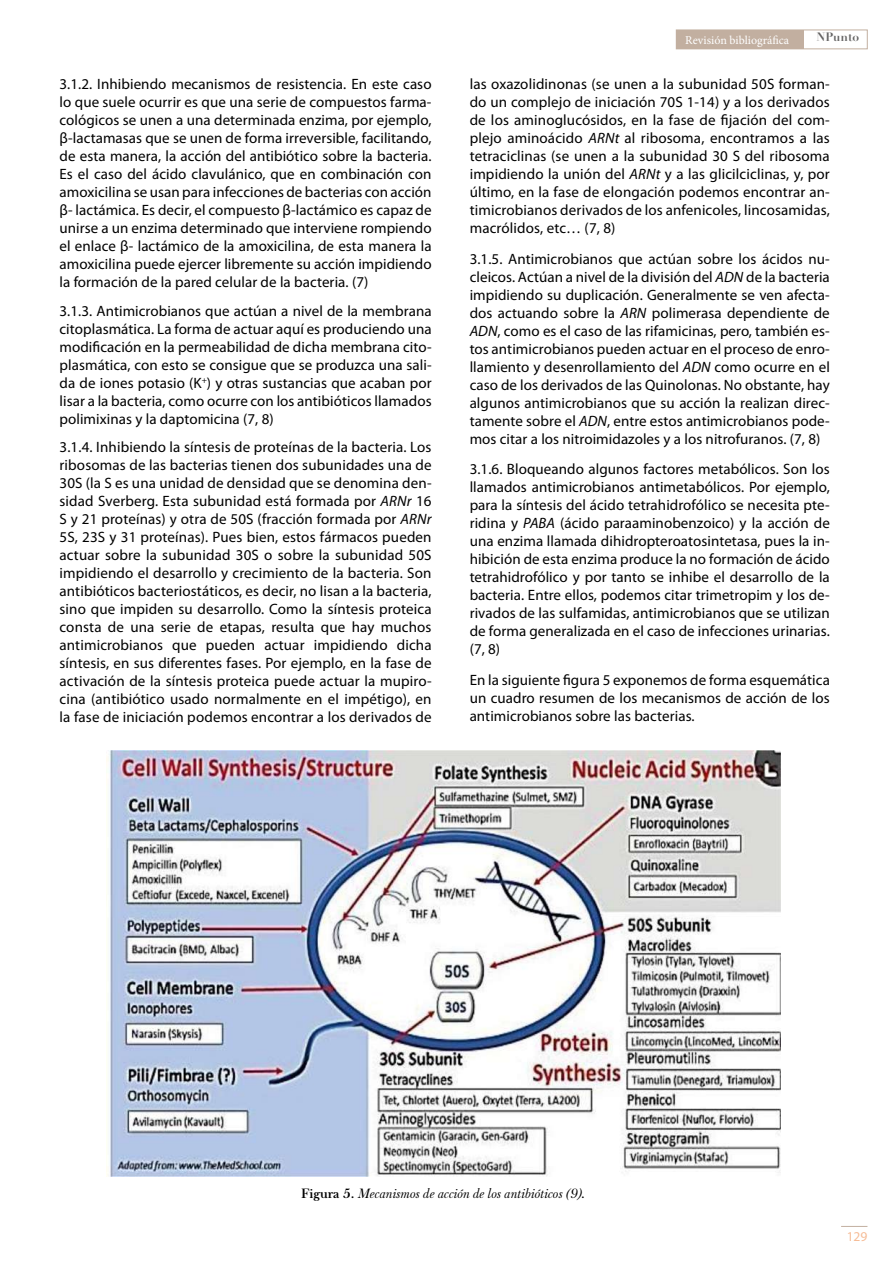
<style>
.page{position:relative;width:893px;height:1263px;background:#fff}
.page>*{position:absolute;margin:0;border:0;box-sizing:border-box;transform-origin:0 0}
.t1{font:15px/18px "Myriad Pro";letter-spacing:.005em;color:#000;text-align:justify}
.t2{font:italic 13.5px "Baskerville F";color:#000}
.t3{font:13.5px "Myriad Pro";color:#f6bc96}
.t4{font:12px "Minion Pro";color:#fff}
.t5{font:700 12px "Didot LT Pro";color:#646363}
.s1{font-style:italic}
.s2{font-weight:700;font-style:normal}
</style>
<div class="page">
<svg style="left:841px;top:1226px;width:26px;height:1px"></svg>
<div style="left:676px;top:30px;width:191px;height:19px;border:1px solid #c2afa0"></div>
<div style="left:676px;top:30px;width:128px;height:19px;background:#c2afa0"></div>
<img style="left:106px;top:750px;width:674px;height:426px">
<p class="t1" style="left:60px;top:75px;width:374px">3.1.2. Inhibiendo mecanismos de resistencia. En este caso lo que suele ocurrir es que una serie de compuestos farma&shy;cológicos se unen a una determinada enzima, por ejemplo, β-lactamasas que se unen de forma irreversible, facilitando, de esta manera, la acción del antibiótico sobre la bacteria.<br>Es el caso del ácido clavulánico, que en combinación con amoxicilina se usan para infecciones de bacterias con acción β- lactámica. Es decir, el compuesto β-lactámico es capaz de unirse a un enzima determinado que interviene rompiendo el enlace β- lactámico de la amoxicilina, de esta manera la amoxicilina puede ejercer libremente su acción impidiendo la formación de la pared celular de la bacteria. (7)</p>
<p class="t1" style="left:60px;top:301px;width:374px">3.1.3. Antimicrobianos que actúan a nivel de la membrana citoplasmática. La forma de actuar aquí es produciendo una modificación en la permeabilidad de dicha membrana cito&shy;plasmática, con esto se consigue que se produzca una sali&shy;da de iones potasio (K<sup>+</sup>) y otras sustancias que acaban por lisar a la bacteria, como ocurre con los antibióticos llamados polimixinas y la daptomicina (7, 8)</p>
<p class="t1" style="left:60px;top:438px;width:374px">3.1.4. Inhibiendo la síntesis de proteínas de la bacteria. Los ribosomas de las bacterias tienen dos subunidades una de 30S (la S es una unidad de densidad que se denomina den&shy;sidad Sverberg. Esta subunidad está formada por <span class="s1">ARNr</span> 16<br>S y 21 proteínas) y otra de 50S (fracción formada por <span class="s1">ARNr </span>5S, 23S y 31 proteínas). Pues bien, estos fármacos pueden actuar sobre la subunidad 30S o sobre la subunidad 50S impidiendo el desarrollo y crecimiento de la bacteria. Son antibióticos bacteriostáticos, es decir, no lisan a la bacteria, sino que impiden su desarrollo. Como la síntesis proteica consta de una serie de etapas, resulta que hay muchos antimicrobianos que pueden actuar impidiendo dicha síntesis, en sus diferentes fases. Por ejemplo, en la fase de activación de la síntesis proteica puede actuar la mupiro&shy;cina (antibiótico usado normalmente en el impétigo), en la fase de iniciación podemos encontrar a los derivados de</p>
<p class="t4" style="left:685px;top:32px;width:105px">Revisión bibliográfica</p>
<p class="t5" style="left:816px;top:30px;width:44px">NPunto</p>
<p class="t1" style="left:470px;top:75px;width:362px">las oxazolidinonas (se unen a la subunidad 50S forman&shy;do un complejo de iniciación 70S 1-14) y a los derivados de los aminoglucósidos, en la fase de fijación del com&shy;plejo aminoácido <span class="s1">ARNt</span> al ribosoma, encontramos a las tetraciclinas (se unen a la subunidad 30 S del ribosoma impidiendo la unión del <span class="s1">ARNt</span> y a las glicilciclinas, y, por último, en la fase de elongación podemos encontrar an&shy;timicrobianos derivados de los anfenicoles, lincosamidas, macrólidos, etc… (7, 8)</p>
<p class="t1" style="left:470px;top:249px;width:362px">3.1.5. Antimicrobianos que actúan sobre los ácidos nu&shy;cleicos. Actúan a nivel de la división del <span class="s1">ADN</span> de la bacteria impidiendo su duplicación. Generalmente se ven afecta&shy;dos actuando sobre la <span class="s1">ARN</span> polimerasa dependiente de <span class="s1">ADN</span>, como es el caso de las rifamicinas, pero, también es&shy;tos antimicrobianos pueden actuar en el proceso de enro&shy;llamiento y desenrollamiento del <span class="s1">ADN</span> como ocurre en el caso de los derivados de las Quinolonas. No obstante, hay algunos antimicrobianos que su acción la realizan direc&shy;tamente sobre el <span class="s1">ADN</span>, entre estos antimicrobianos pode&shy;mos citar a los nitroimidazoles y a los nitrofuranos. (7, 8)</p>
<p class="t1" style="left:470px;top:460px;width:362px">3.1.6. Bloqueando algunos factores metabólicos. Son los llamados antimicrobianos antimetabólicos. Por ejemplo, para la síntesis del ácido tetrahidrofólico se necesita pte&shy;ridina y <span class="s1">PABA</span> (ácido paraaminobenzoico) y la acción de una enzima llamada dihidropteroatosintetasa, pues la in&shy;hibición de esta enzima produce la no formación de ácido tetrahidrofólico y por tanto se inhibe el desarrollo de la bacteria. Entre ellos, podemos citar trimetropim y los de&shy;rivados de las sulfamidas, antimicrobianos que se utilizan de forma generalizada en el caso de infecciones urinarias. (7, 8)</p>
<p class="t1" style="left:470px;top:671px;width:362px">En la siguiente figura 5 exponemos de forma esquemática un cuadro resumen de los mecanismos de acción de los antimicrobianos sobre las bacterias.</p>
<p class="t2" style="left:301px;top:1186px;width:286px"><span class="s2">Figura 5.</span> Mecanismos de acción de los antibióticos (9).</p>
<p class="t3" style="left:847px;top:1228px;width:22px">129</p>
</div>
